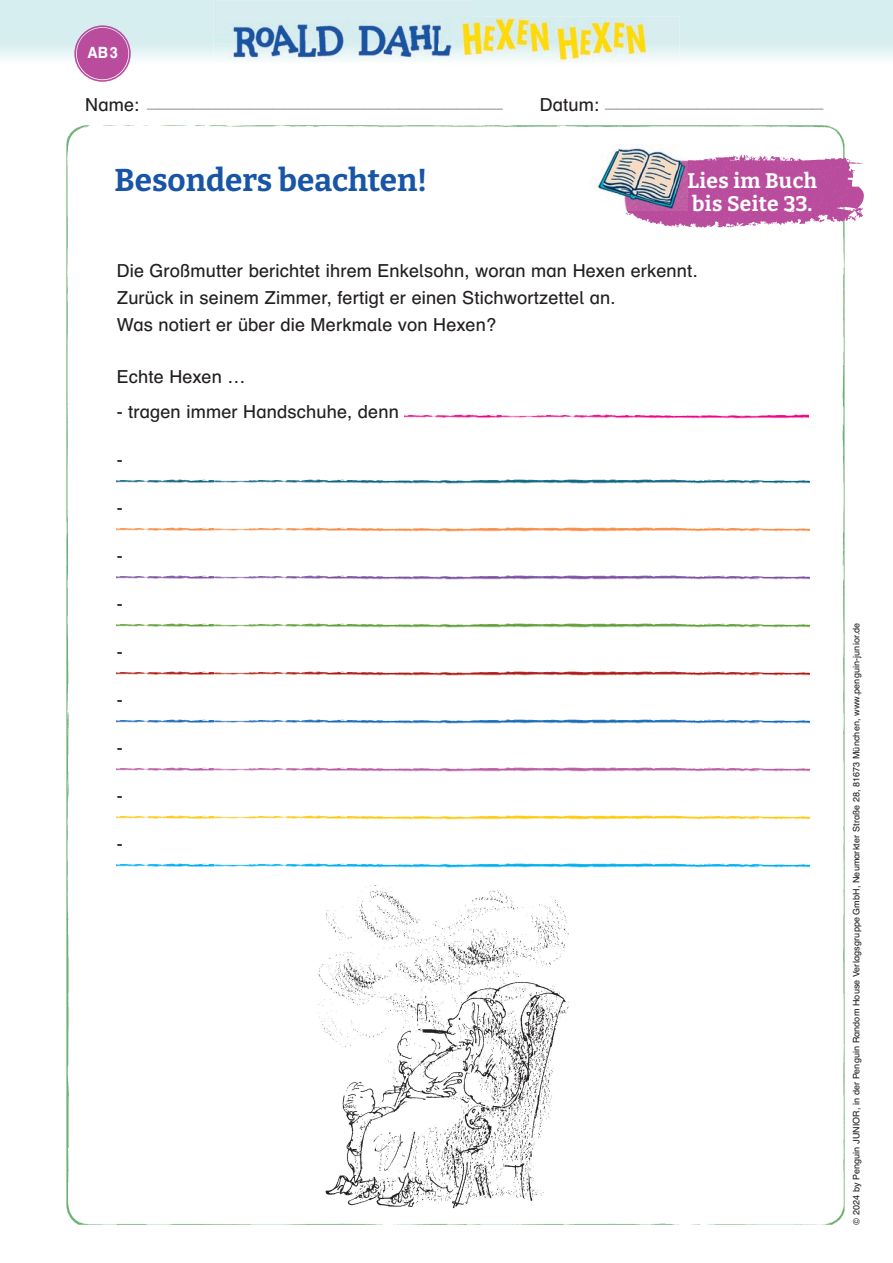
<style>
.page{position:relative;width:893px;height:1263px;background:#fff}
.page>*{position:absolute;margin:0;border:0;box-sizing:border-box;transform-origin:0 0}
.t1{font:700 31.5px "Bitter";color:#1855a5}
.t2{font:21px "Schulbuch Nord Pro";color:#939598}
.t3{font:700 21px/22.5px "Bitter";letter-spacing:.02em;color:#fff}
.t4{font:18px/27px "Schulbuch Nord Pro";letter-spacing:.01em;color:#231f20}
.t5{font:700 15.45px "Schulbuch Nord Pro";color:#fff;scale:.93 1}
.t6{font:9px "Schulbuch Nord Pro";letter-spacing:.01em;color:#231f20}
</style>
<div class="page">
<img style="left:66px;top:125px;width:779px;height:1100px">
<img style="left:620px;top:141px;width:244px;height:103px">
<img style="left:589px;top:144px;width:99px;height:66px">
<svg style="left:0;top:0;width:893px;height:69px"></svg>
<div style="left:77px;top:28px;width:51px;height:51px;background:#ba4c9d;border-radius:50%"></div>
<div style="left:74px;top:25px;width:57px;height:57px;border:2px solid #ba4c9d;border-radius:50%"></div>
<div style="left:78px;top:29px;width:50px;height:50px;border:2px solid #ba4c9d;border-radius:50%"></div>
<img style="left:213px;top:0;width:258px;height:64px">
<img style="left:439px;top:17px;width:240px;height:52px">
<img style="left:439px;top:17px;width:32px;height:47px">
<img style="left:405px;top:409px;width:404px;height:13px">
<img style="left:117px;top:474px;width:692px;height:13px">
<img style="left:117px;top:522px;width:692px;height:13px">
<img style="left:117px;top:570px;width:692px;height:13px">
<img style="left:117px;top:618px;width:692px;height:13px">
<img style="left:117px;top:666px;width:692px;height:13px">
<img style="left:117px;top:714px;width:692px;height:13px">
<img style="left:117px;top:762px;width:692px;height:13px">
<img style="left:117px;top:810px;width:692px;height:13px">
<img style="left:117px;top:858px;width:692px;height:13px">
<img style="left:315px;top:882px;width:255px;height:327px">
<p class="t5" style="left:87px;top:41px;width:34px">AB 3</p>
<p class="t2" style="left:85px;top:85px;width:419px"><sub>Name:</sub> _______________________________</p>
<p class="t2" style="left:540px;top:85px;width:285px"><sub>Datum:</sub> __________________</p>
<h1 class="t1" style="left:115px;top:154px;width:314px">Besonders beachten!</h1>
<p class="t3" style="left:687px;top:168px;width:131px">Lies im Buch bis Seite 33.</p>
<p class="t4" style="left:117px;top:257px;width:582px">Die Großmutter berichtet ihrem Enkelsohn, woran man Hexen erkennt.<br>Zurück in seinem Zimmer, fertigt er einen Stichwortzettel an.<br>Was notiert er über die Merkmale von Hexen?</p>
<p class="t4" style="left:117px;top:363px;width:130px">Echte Hexen …</p>
<p class="t4" style="left:117px;top:398px;width:284px">- tragen immer Handschuhe, denn</p>
<p class="t4" style="left:117px;top:446px;width:7px">-</p>
<p class="t4" style="left:117px;top:494px;width:7px">-</p>
<p class="t4" style="left:117px;top:542px;width:7px">-</p>
<p class="t4" style="left:117px;top:590px;width:7px">-</p>
<p class="t4" style="left:117px;top:638px;width:7px">-</p>
<p class="t4" style="left:117px;top:686px;width:7px">-</p>
<p class="t4" style="left:117px;top:734px;width:7px">-</p>
<p class="t4" style="left:117px;top:782px;width:7px">-</p>
<p class="t4" style="left:117px;top:830px;width:7px">-</p>
<p class="t6" style="left:850px;top:1224px;width:603px;rotate:-90deg">© 2024 by Penguin JUNIOR, in der Penguin Random House Verlagsgruppe GmbH, Neumarkter Straße 28, 81673 München, www.penguin-junior.de</p>
</div>
